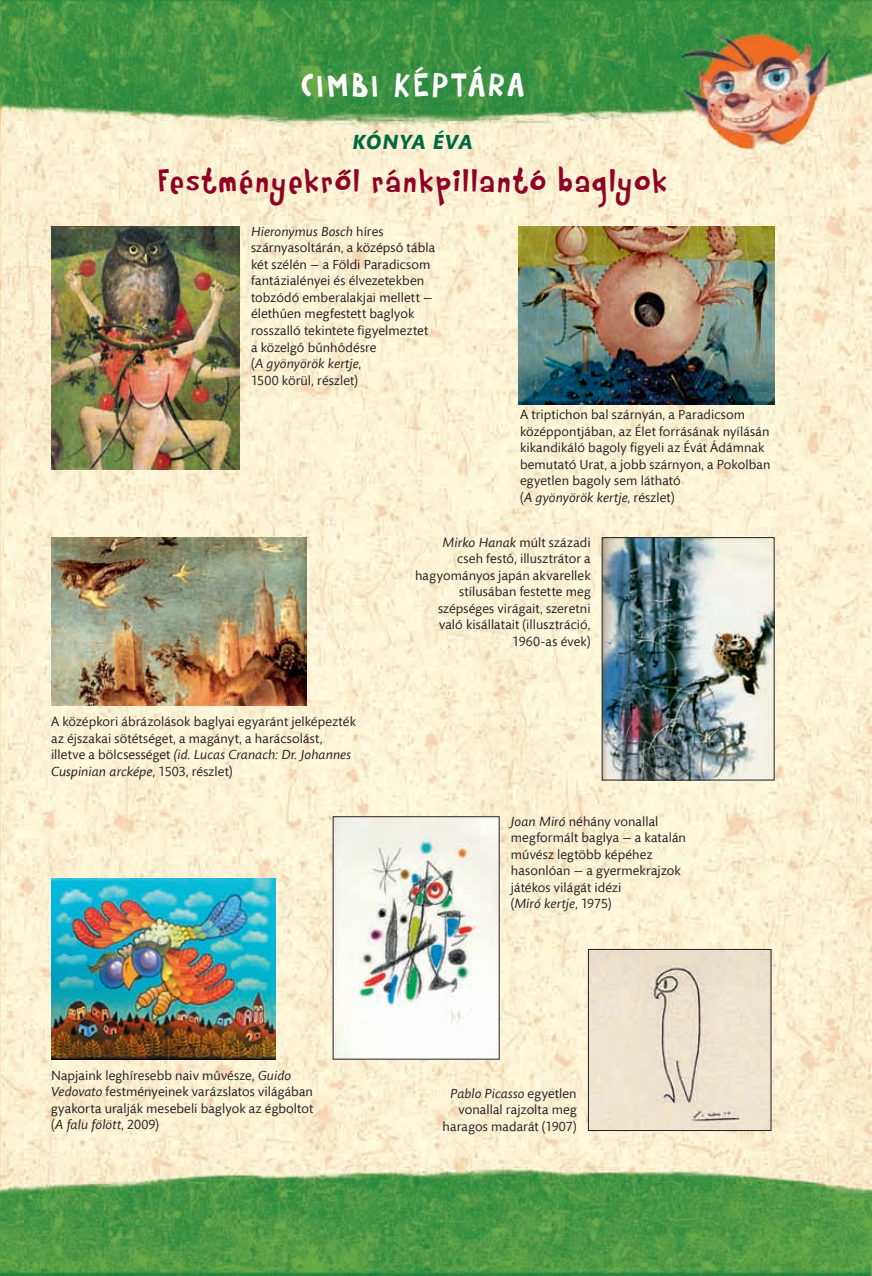
<style>
.page{position:relative;width:872px;height:1276px;background:#fff}
.page>*{position:absolute;margin:0;border:0;box-sizing:border-box;transform-origin:0 0}
.t1{font:36px "Rumpelstiltskin EKE";letter-spacing:.075em;color:#fff}
.t2{font:34.5px "Rumpelstiltskin EKE";letter-spacing:.06em;color:#900126}
.t3{font:21px "Mundo Sans Std Bold Italic EKE SC850";letter-spacing:.03em;color:#00693f}
.t4{font:13.5px/16.5px "Mundo Sans Std EKE";letter-spacing:.01em;color:#231f20}
.t5{font:13.5px/16.5px "Mundo Sans Std Italic EKE";letter-spacing:.005em;color:#231f20}
.s1{font-family:"Mundo Sans Std EKE"}
.s2{font-family:"Mundo Sans Std Italic EKE"}
</style>
<div class="page">
<img style="left:0;top:0;width:872px;height:1276px">
<img style="left:51px;top:227px;width:188px;height:242px">
<img style="left:51px;top:878px;width:224px;height:181px">
<img style="left:590px;top:951px;width:179px;height:177px">
<div style="left:588px;top:949px;width:183px;height:181px;border:1px solid #231f20"></div>
<img style="left:519px;top:227px;width:255px;height:178px">
<img style="left:51px;top:537px;width:255px;height:168px">
<img style="left:604px;top:539px;width:168px;height:239px">
<div style="left:602px;top:537px;width:172px;height:243px;border:1px solid #231f20"></div>
<img style="left:335px;top:818px;width:162px;height:239px">
<h1 class="t1" style="left:301px;top:62px;width:224px">CIMBI KÉPTÁRA</h1>
<h3 class="t3" style="left:352px;top:130px;width:122px">KÓNYA ÉVA</h3>
<h2 class="t2" style="left:158px;top:159px;width:511px">Festményekről ránkpillantó baglyok</h2>
<p class="t5" style="left:251px;top:223px;width:134px">Hieronymus Bosch <span class="s1">híres</span></p>
<p class="t4" style="left:251px;top:240px;width:186px">szárnyasoltárán, a középső tábla két szélén — a Földi Paradicsom fantázialényei és élvezetekben tobzódó emberalakjai mellett — élethűen megfestett baglyok rosszalló tekintete figyelmeztet a közelgő bűnhődésre</p>
<p class="t5" style="left:251px;top:355px;width:112px"><span class="s1">(</span>A gyönyörök kertje<span class="s1">,</span></p>
<p class="t4" style="left:251px;top:372px;width:109px">1500 körül, részlet)</p>
<p class="t4" style="left:520px;top:407px;width:252px">A triptichon bal szárnyán, a Paradicsom középpontjában, az Élet forrásának nyílásán kikandikáló bagoly figyeli az Évát Ádámnak bemutató Urat, a jobb szárnyon, a Pokolban egyetlen bagoly sem látható</p>
<p class="t5" style="left:520px;top:489px;width:156px"><span class="s1">(</span>A gyönyörök kertje<span class="s1">, részlet)</span></p>
<p class="t4" style="left:51px;top:713px;width:306px">A középkori ábrázolások baglyai egyaránt jelképezték az éjszakai sötétséget, a magányt, a harácsolást,</p>
<p class="t5" style="left:51px;top:746px;width:301px"><span class="s1">illetve a bölcsességet</span> (id. Lucas Cranach: Dr. Johannes<br>Cuspinian arcképe<span class="s1">, 1503, részlet)</span></p>
<p class="t4" style="left:415px;top:534px;width:177px;text-align:right"><span class="s2">Mirko Hanak</span> múlt századi cseh festő, illusztrátor a hagyományos japán akvarellek stílusában festette meg szépséges virágait, szeretni való kisállatait (illusztráció,<br>1960-as évek)</p>
<p class="t4" style="left:511px;top:813px;width:177px"><span class="s2">Joan Miró</span> néhány vonallal megformált baglya — a katalán művész legtöbb képéhez hasonlóan — a gyermekrajzok játékos világát idézi</p>
<p class="t5" style="left:511px;top:895px;width:102px"><span class="s1">(</span>Miró kertje<span class="s1">, 1975)</span></p>
<p class="t4" style="left:51px;top:1067px;width:264px">Napjaink leghíresebb naiv művésze, <span class="s2">Guido<br>Vedovato</span> festményeinek varázslatos világában gyakorta uralják mesebeli baglyok az égboltot</p>
<p class="t5" style="left:51px;top:1117px;width:110px"><span class="s1">(</span>A falu fölött<span class="s1">, 2009)</span></p>
<p class="t5" style="left:450px;top:1085px;width:128px">Pablo Picasso <span class="s1">egyetlen</span></p>
<p class="t4" style="left:442px;top:1101px;width:136px;text-align:right">vonallal rajzolta meg haragos madarát (1907)</p>
</div>
